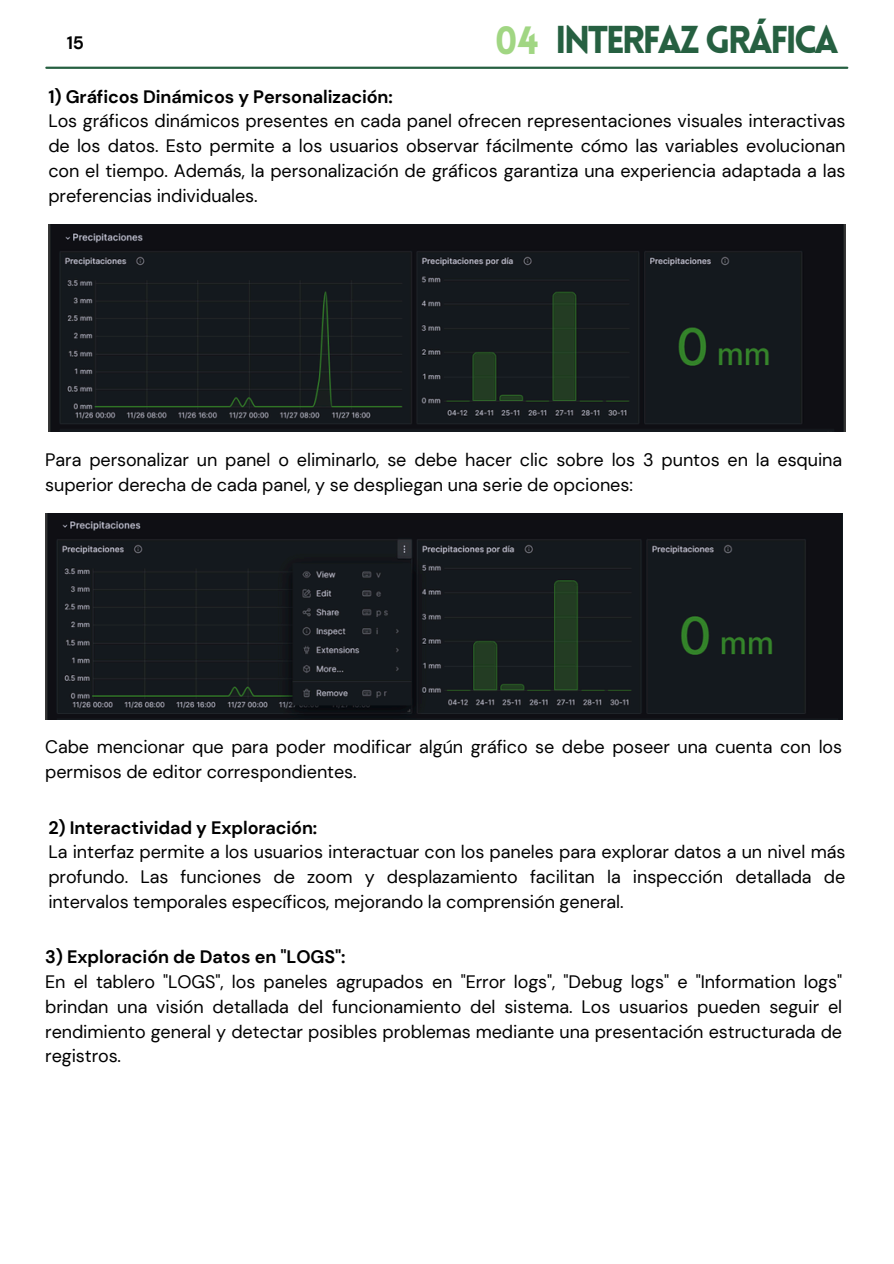
<style>
.page{position:relative;width:894px;height:1264px;background:#fff}
.page>*{position:absolute;margin:0;border:0;box-sizing:border-box;transform-origin:0 0}
.t1{font:900 37.95px "Lovelo";letter-spacing:-.075em;color:#266041}
.t2{font:18px/24.8px "DM Sans";letter-spacing:-.005em;color:#000;text-align:justify}
.t3{font:700 18px "DM Sans";letter-spacing:-.005em;color:#000}
.s1{font-size:38.55px;color:#a1d683}
</style>
<div class="page">
<hr style="left:46px;top:67px;width:801px;height:2px;background:#266041">
<img style="left:48px;top:224px;width:797px;height:207px">
<img style="left:45px;top:513px;width:797px;height:206px">
<p class="t3" style="left:67px;top:31px;width:19px">15</p>
<h1 class="t1" style="left:494px;top:25px;width:345px"><span class="s1">04</span> INTERFAZ GRÁFICA</h1>
<p class="t3" style="left:48px;top:85px;width:346px">1) Gráficos Dinámicos y Personalización:</p>
<p class="t2" style="left:48px;top:109px;width:798px">Los gráficos dinámicos presentes en cada panel ofrecen representaciones visuales interactivas de los datos. Esto permite a los usuarios observar fácilmente cómo las variables evolucionan con el tiempo. Además, la personalización de gráficos garantiza una experiencia adaptada a las preferencias individuales.</p>
<p class="t2" style="left:45px;top:447px;width:798px">Para personalizar un panel o eliminarlo, se debe hacer clic sobre los 3 puntos en la esquina superior derecha de cada panel, y se despliegan una serie de opciones:</p>
<p class="t2" style="left:45px;top:734px;width:798px">Cabe mencionar que para poder modificar algún gráfico se debe poseer una cuenta con los permisos de editor correspondientes.</p>
<p class="t3" style="left:48px;top:815px;width:270px">2) Interactividad y Exploración:</p>
<p class="t2" style="left:48px;top:839px;width:798px">La interfaz permite a los usuarios interactuar con los paneles para explorar datos a un nivel más profundo. Las funciones de zoom y desplazamiento facilitan la inspección detallada de intervalos temporales específicos, mejorando la comprensión general.</p>
<p class="t3" style="left:45px;top:945px;width:302px">3) Exploración de Datos en "LOGS":</p>
<p class="t2" style="left:45px;top:969px;width:798px">En el tablero "LOGS", los paneles agrupados en "Error logs", "Debug logs" e "Information logs" brindan una visión detallada del funcionamiento del sistema. Los usuarios pueden seguir el rendimiento general y detectar posibles problemas mediante una presentación estructurada de registros.</p>
</div>
